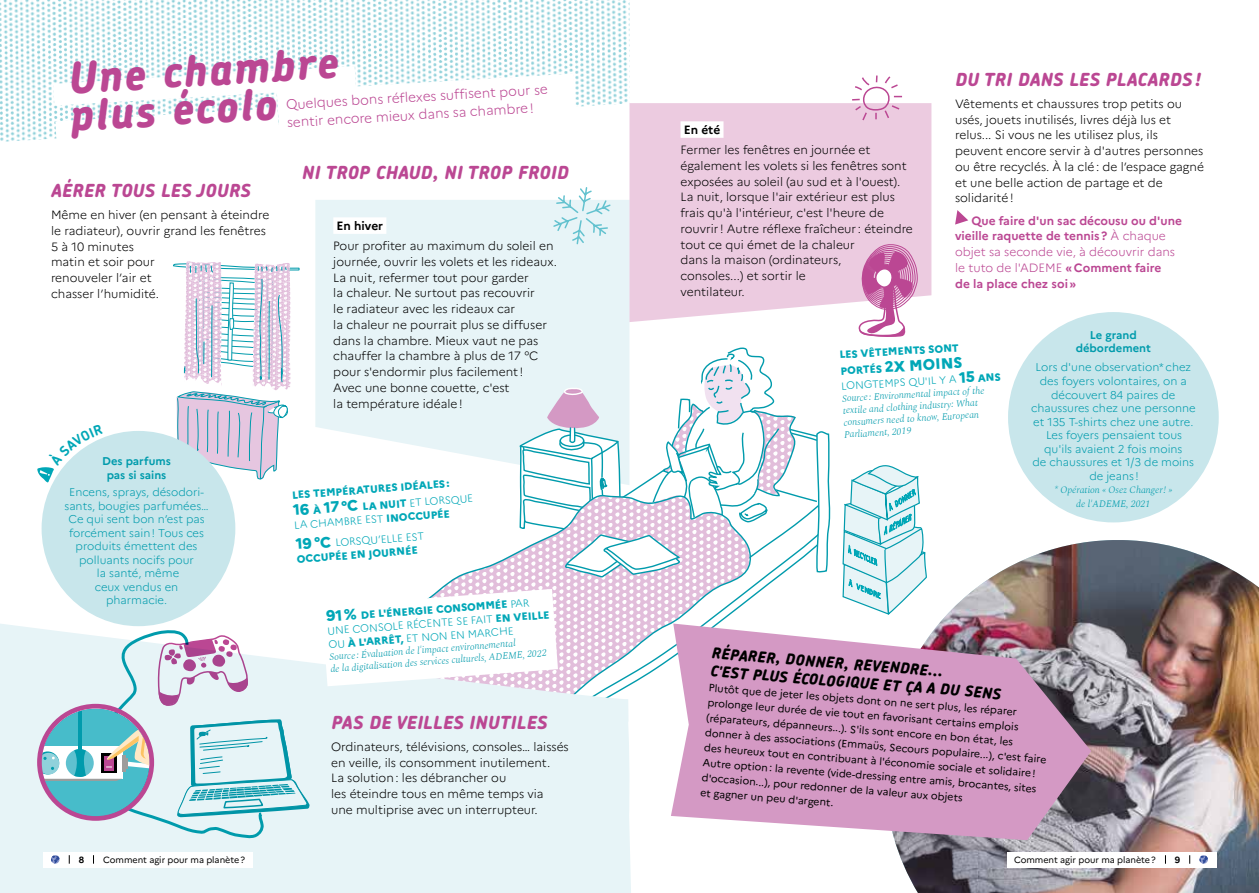
<style>
.page{position:relative;width:1259px;height:893px;background:#fff}
.page>*{position:absolute;margin:0;border:0;box-sizing:border-box;transform-origin:0 0}
.t1{font:italic 800 43.65px/37.8px "Chevin Pro";color:#bb4793}
.t2{font:italic 800 18px "Chevin Pro";letter-spacing:.015em;color:#bb4793}
.t3{font:italic 800 15px/17.9px "Chevin Pro";color:#000}
.t4{font:800 15px "Marianne";color:#00a7b7}
.t5{font:300 13.5px/18.1px "Marianne";color:#bb4793}
.t6{font:300 12px/15.8px "Marianne";color:#000}
.t7{font:700 12px/15.8px "Marianne";color:#bb4793}
.t8{font:700 12px "Marianne";color:#000}
.t9{font:300 11.25px/13.5px "Marianne";color:#009bac;text-align:center}
.t10{font:700 11.25px/13.5px "Marianne";color:#009bac;text-align:center}
.t11{font:10.5px/14.9px "Marianne";color:#000}
.t12{font:300 10.5px/13.5px "Marianne";color:#00a7b7}
.t13{font:800 10.5px/16.2px "Marianne";color:#00a7b7}
.t14{font:italic 300 9.75px/12.1px "Spectral";color:#009bac}
.t15{font:9px "Marianne";letter-spacing:-.005em;color:#000}
.t16{font:700 9px "Marianne";color:#000}
.s1{font-size:15px}
.s2{font-weight:300}
.s3{font-weight:800}
.s4{font-weight:800;font-size:15px}
.s5{font-size:10.5px}
</style>
<div class="page">
<div style="left:315px;top:200px;width:314px;height:228px;background:#e7f4f7"></div>
<div style="left:0;top:621px;width:631px;height:272px;background:#e7f4f7"></div>
<img style="left:894px;top:540px;width:365px;height:353px">
<div style="left:629px;top:103px;width:302px;height:219px;background:#eccbe0"></div>
<svg style="left:955px;top:210px;width:13px;height:15px"></svg>
<img style="left:0;top:0;width:629px;height:142px">
<div style="left:680px;top:121px;width:43px;height:17px;background:#fff"></div>
<svg style="left:552px;top:187px;width:60px;height:58px"></svg>
<svg style="left:850px;top:75px;width:53px;height:47px"></svg>
<svg style="left:858px;top:199px;width:59px;height:138px"></svg>
<svg style="left:31px;top:54px;width:545px;height:88px"></svg>
<svg style="left:321px;top:344px;width:510px;height:426px"></svg>
<div style="left:1008px;top:312px;width:210px;height:210px;background:#c8e6eb;border-radius:50%"></div>
<div style="left:44px;top:852px;width:209px;height:15px;background:#fff"></div>
<div style="left:1007px;top:852px;width:210px;height:15px;background:#fff"></div>
<svg style="left:51px;top:855px;width:9px;height:9px"></svg>
<svg style="left:1199px;top:855px;width:9px;height:9px"></svg>
<svg style="left:173px;top:261px;width:126px;height:232px"></svg>
<div style="left:333px;top:217px;width:53px;height:17px;background:#fff"></div>
<svg style="left:42px;top:626px;width:268px;height:216px;background:#c4dce5"></svg>
<svg style="left:671px;top:623px;width:420px;height:217px;background:#cd9dc0"></svg>
<div style="left:42px;top:431px;width:193px;height:195px;background:#c8e6eb;border-radius:50%"></div>
<svg style="left:842px;top:465px;width:86px;height:151px"></svg>
<svg style="left:37px;top:438px;width:65px;height:44px"></svg>
<h1 class="t1" style="left:67px;top:59px;width:272px;rotate:-3deg">Une chambre plus écolo</h1>
<p class="t5" style="left:285px;top:93px;width:264px;rotate:-3deg">Quelques bons réflexes suffisent pour se sentir encore mieux dans sa chambre !</p>
<h2 class="t2" style="left:51px;top:179px;width:201px">AÉRER TOUS LES JOURS</h2>
<p class="t6" style="left:51px;top:206px;width:220px">Même en hiver (en pensant à éteindre le radiateur), ouvrir grand les fenêtres<br>5 à 10 minutes<br>matin et soir pour<br>renouveler l’air et<br>chasser l’humidité.</p>
<p class="t10" style="left:102px;top:453px;width:70px">Des parfums pas si sains</p>
<p class="t9" style="left:64px;top:485px;width:146px">Encens, sprays, désodori&shy;sants, bougies parfumées…<br>Ce qui sent bon n’est pas forcément sain ! Tous ces produits émettent des polluants nocifs pour<br>la santé, même<br>ceux vendus en pharmacie.</p>
<h2 class="t2" style="left:302px;top:161px;width:268px">NI TROP CHAUD, NI TROP FROID</h2>
<p class="t8" style="left:336px;top:217px;width:48px">En hiver</p>
<p class="t6" style="left:333px;top:237px;width:225px">Pour profiter au maximum du soleil en journée, ouvrir les volets et les rideaux.<br>La nuit, refermer tout pour garder<br>la chaleur. Ne surtout pas recouvrir<br>le radiateur avec les rideaux car<br>la chaleur ne pourrait plus se diffuser dans la chambre. Mieux vaut ne pas chauffer la chambre à plus de 17 °C pour s'endormir plus facilement !<br>Avec une bonne couette, c'est<br>la température idéale !</p>
<p class="t13" style="left:291px;top:486px;width:182px;rotate:-4deg">LES TEMPÉRATURES IDÉALES :<br><span class="s1">16</span> À <span class="s1">17 °C</span> LA NUIT <span class="s2">ET LORSQUE</span></p>
<p class="t12" style="left:293px;top:514px;width:157px;line-height:20.5px;rotate:-4deg">LA CHAMBRE EST <span class="s3">INOCCUPÉE<br></span><span class="s4">19 °C</span> LORSQU’ELLE EST</p>
<p class="t13" style="left:296px;top:550px;width:123px;rotate:-4deg">OCCUPÉE EN JOURNÉE</p>
<p class="t12" style="left:326px;top:609px;width:224px;rotate:-4deg"><span class="s4">91 %</span> <span class="s3">DE L'ÉNERGIE CONSOMMÉE</span> PAR<br>UNE CONSOLE RÉCENTE SE FAIT <span class="s3">EN VEILLE<br></span>OU <span class="s3">À L'ARRÊT,</span> ET NON EN MARCHE</p>
<p class="t14" style="left:329px;top:651px;width:218px;rotate:-4deg">Source : Évaluation de l'impact environnemental<br>de la digitalisation des services culturels, ADEME, 2022</p>
<h2 class="t2" style="left:331px;top:710px;width:217px">PAS DE VEILLES INUTILES</h2>
<p class="t6" style="left:331px;top:738px;width:239px">Ordinateurs, télévisions, consoles… laissés en veille, ils consomment inutilement.<br>La solution : les débrancher ou<br>les éteindre tous en même temps via<br>une multiprise avec un interrupteur.</p>
<p class="t8" style="left:684px;top:121px;width:38px">En été</p>
<p class="t6" style="left:680px;top:141px;width:234px">Fermer les fenêtres en journée et également les volets si les fenêtres sont exposées au soleil (au sud et à l'ouest).<br>La nuit, lorsque l'air extérieur est plus frais qu'à l'intérieur, c'est l'heure de rouvrir ! Autre réflexe fraîcheur : éteindre tout ce qui émet de la chaleur<br>dans la maison (ordinateurs,<br>consoles...) et sortir le<br>ventilateur.</p>
<h2 class="t2" style="left:955px;top:67px;width:247px">DU TRI DANS LES PLACARDS!</h2>
<p class="t6" style="left:955px;top:95px;width:250px">Vêtements et chaussures trop petits ou usés, jouets inutilisés, livres déjà lus et relus... Si vous ne les utilisez plus, ils peuvent encore servir à d'autres personnes ou être recyclés. À la clé : de l’espace gagné et une belle action de partage et de solidarité !</p>
<p class="t7" style="left:955px;top:211px;width:228px;text-indent:16px">Que faire d'un sac décousu ou d'une vieille raquette de tennis ? <span class="s2">À chaque objet sa seconde vie, à découvrir dans le tuto de l'ADEME</span> « Comment faire<br>de la place chez soi »</p>
<p class="t13" style="left:839px;top:345px;width:121px;rotate:-3deg">LES VÊTEMENTS SONT</p>
<p class="t4" style="left:840px;top:357px;width:124px;rotate:-3deg"><span class="s5">PORTÉS</span> 2X MOINS</p>
<p class="t12" style="left:841px;top:378px;width:161px;rotate:-3deg">LONGTEMPS QU'IL Y A <span class="s4">15</span> <span class="s3">ANS</span></p>
<p class="t14" style="left:842px;top:392px;width:144px;rotate:-3deg">Source : Environmental impact of the textile and clothing industry: What consumers need to know, European<br>Parliament, 2019</p>
<p class="t10" style="left:1075px;top:327px;width:77px">Le grand débordement</p>
<p class="t9" style="left:1031px;top:360px;width:166px">Lors d'une observation* chez des foyers volontaires, on a découvert 84 paires de chaussures chez une personne et 135 T-shirts chez une autre.<br>Les foyers pensaient tous qu'ils avaient 2 fois moins<br>de chaussures et 1/3 de moins de jeans !</p>
<p class="t14" style="left:1054px;top:483px;width:119px;line-height:13.5px;text-align:center">* Opération « Osez Changer ! » de l'ADEME, 2021</p>
<p class="t3" style="left:712px;top:643px;width:293px;rotate:5deg">RÉPARER, DONNER, REVENDRE...<br>C'EST PLUS ÉCOLOGIQUE ET ÇA A DU SENS</p>
<p class="t11" style="left:708px;top:681px;width:344px;rotate:4deg">Plutôt que de jeter les objets dont on ne sert plus, les réparer prolonge leur durée de vie tout en favorisant certains emplois (réparateurs, dépanneurs...). S'ils sont encore en bon état, les donner à des associations (Emmaüs, Secours populaire...), c'est faire des heureux tout en contribuant à l'économie sociale et solidaire !<br>Autre option : la revente (vide-dressing entre amis, brocantes, sites d'occasion...), pour redonner de la valeur aux objets<br>et gagner un peu d'argent.</p>
<p class="t16" style="left:79px;top:852px;width:7px">8</p>
<p class="t15" style="left:103px;top:852px;width:143px">Comment agir pour ma planète ?</p>
<p class="t15" style="left:1014px;top:852px;width:143px">Comment agir pour ma planète ?</p>
<p class="t16" style="left:1175px;top:852px;width:7px">9</p>
</div>
